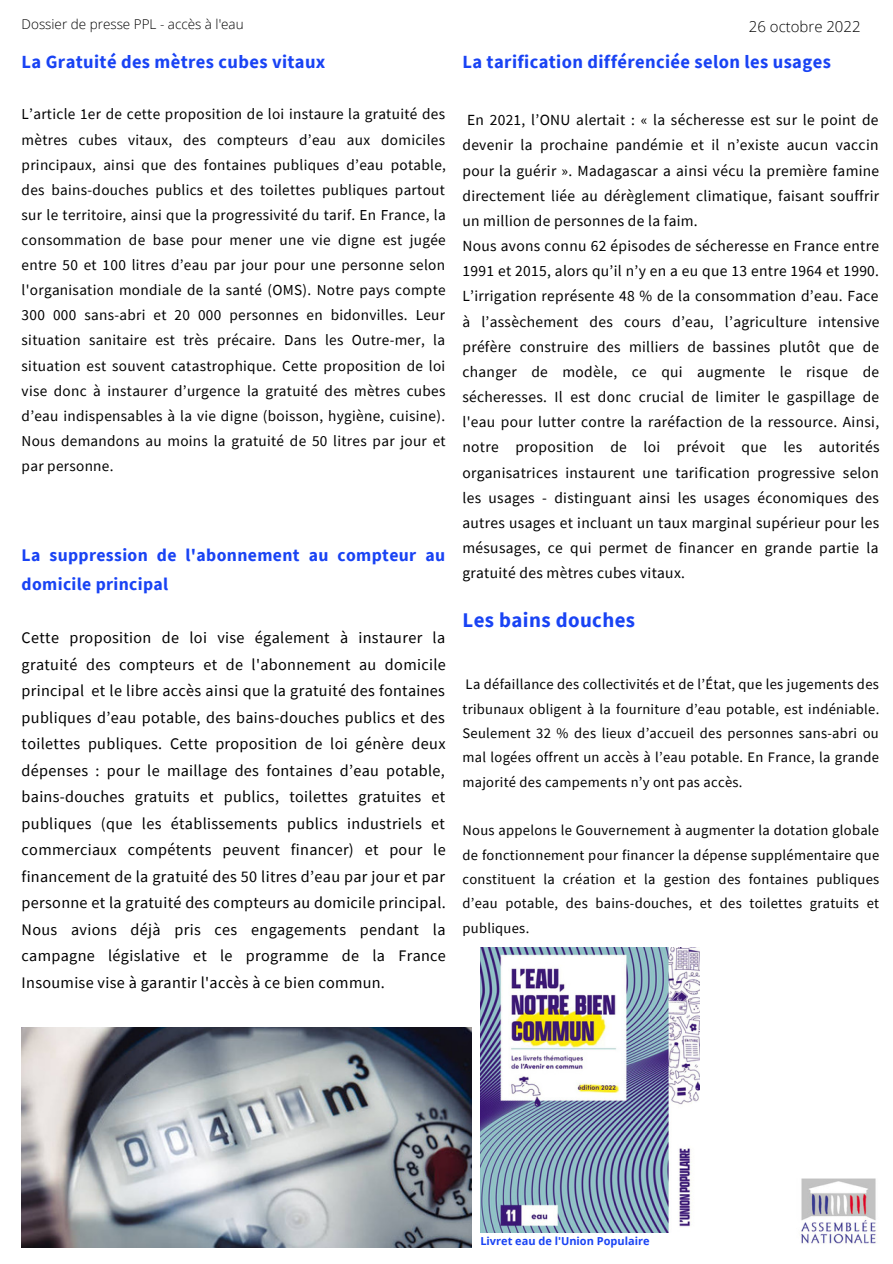
<style>
.page{position:relative;width:893px;height:1264px;background:#fff}
.page>*{position:absolute;margin:0;border:0;box-sizing:border-box;transform-origin:0 0}
.t1{font:700 20.85px "Source Sans Pro";letter-spacing:.02em;color:#1943f4}
.t2{font:700 18.6px "Source Sans Pro";letter-spacing:.02em;color:#1943f4}
.t3{font:700 18.45px "Source Sans Pro";letter-spacing:.02em;color:#1943f4}
.t4{font:700 17.7px/28.7px "Source Sans Pro";letter-spacing:.02em;color:#1943f4}
.t5{font:16.2px/26.5px "Source Sans Pro";letter-spacing:.02em;color:#000;text-align:justify}
.t6{font:15.45px/25.2px "Source Sans Pro";letter-spacing:.02em;color:#000}
.t7{font:15.15px/25px "Source Sans Pro";letter-spacing:.02em;color:#000;text-align:justify}
.t8{font:300 15px "Open Sans";color:#000}
.t9{font:14.55px/24.3px "Source Sans Pro";letter-spacing:.02em;color:#000;text-align:justify}
.t10{font:300 13.5px "Open Sans";color:#000}
.t11{font:700 10.95px "Open Sans";color:#1943f4}
</style>
<div class="page">
<img style="left:480px;top:947px;width:219px;height:285px">
<img style="left:22px;top:1027px;width:449px;height:220px">
<img style="left:801px;top:1178px;width:75px;height:66px">
<p class="t10" style="left:22px;top:14px;width:223px">Dossier de presse PPL - accès à l'eau</p>
<p class="t8" style="left:748px;top:15px;width:113px">26 octobre 2022</p>
<p class="t3" style="left:22px;top:50px;width:305px">La Gratuité des mètres cubes vitaux</p>
<p class="t7" style="left:22px;top:101px;width:426px">L’article 1er de cette proposition de loi instaure la gratuité des mètres cubes vitaux, des compteurs d’eau aux domiciles principaux, ainsi que des fontaines publiques d’eau potable, des bains-douches publics et des toilettes publiques partout sur le territoire, ainsi que la progressivité du tarif. En France, la consommation de base pour mener une vie digne est jugée entre 50 et 100 litres d’eau par jour pour une personne selon l'organisation mondiale de la santé (OMS). Notre pays compte 300 000 sans-abri et 20 000 personnes en bidonvilles. Leur situation sanitaire est très précaire. Dans les Outre-mer, la situation est souvent catastrophique. Cette proposition de loi vise donc à instaurer d’urgence la gratuité des mètres cubes d’eau indispensables à la vie digne (boisson, hygiène, cuisine).<br>Nous demandons au moins la gratuité de 50 litres par jour et par personne.</p>
<p class="t4" style="left:22px;top:541px;width:425px">La suppression de l'abonnement au compteur au domicile principal</p>
<p class="t5" style="left:22px;top:624px;width:426px">Cette proposition de loi vise également à instaurer la gratuité des compteurs et de l'abonnement au domicile principal et le libre accès ainsi que la gratuité des fontaines publiques d’eau potable, des bains-douches publics et des toilettes publiques. Cette proposition de loi génère deux dépenses : pour le maillage des fontaines d’eau potable, bains-douches gratuits et publics, toilettes gratuites et publiques (que les établissements publics industriels et commerciaux compétents peuvent financer) et pour le financement de la gratuité des 50 litres d’eau par jour et par personne et la gratuité des compteurs au domicile principal.<br>Nous avions déjà pris ces engagements pendant la campagne législative et le programme de la France Insoumise vise à garantir l'accès à ce bien commun.</p>
<p class="t2" style="left:462px;top:50px;width:370px">La tarification différenciée selon les usages</p>
<p class="t6" style="left:462px;top:107px;width:418px">En 2021, l’ONU alertait : « la sécheresse est sur le point de devenir la prochaine pandémie et il n’existe aucun vaccin pour la guérir ». Madagascar a ainsi vécu la première famine directement liée au dérèglement climatique, faisant souffrir un million de personnes de la faim.<br>Nous avons connu 62 épisodes de sécheresse en France entre 1991 et 2015, alors qu’il n’y en a eu que 13 entre 1964 et 1990.<br>L’irrigation représente 48 % de la consommation d’eau. Face à l’assèchement des cours d’eau, l’agriculture intensive préfère construire des milliers de bassines plutôt que de changer de modèle, ce qui augmente le risque de sécheresses. Il est donc crucial de limiter le gaspillage de l'eau pour lutter contre la raréfaction de la ressource. Ainsi, notre proposition de loi prévoit que les autorités organisatrices instaurent une tarification progressive selon les usages - distinguant ainsi les usages économiques des autres usages et incluant un taux marginal supérieur pour les mésusages, ce qui permet de financer en grande partie la gratuité des mètres cubes vitaux.</p>
<h1 class="t1" style="left:462px;top:606px;width:174px">Les bains douches</h1>
<p class="t9" style="left:462px;top:672px;width:418px">La défaillance des collectivités et de l’État, que les jugements des tribunaux obligent à la fourniture d’eau potable, est indéniable.<br>Seulement 32 % des lieux d’accueil des personnes sans-abri ou mal logées offrent un accès à l’eau potable. En France, la grande majorité des campements n’y ont pas accès.</p>
<p class="t9" style="left:462px;top:818px;width:418px">Nous appelons le Gouvernement à augmenter la dotation globale de fonctionnement pour financer la dépense supplémentaire que constituent la création et la gestion des fontaines publiques d’eau potable, des bains-douches, et des toilettes gratuits et publiques.</p>
<p class="t11" style="left:480px;top:1233px;width:171px">Livret eau de l'Union Populaire</p>
</div>
